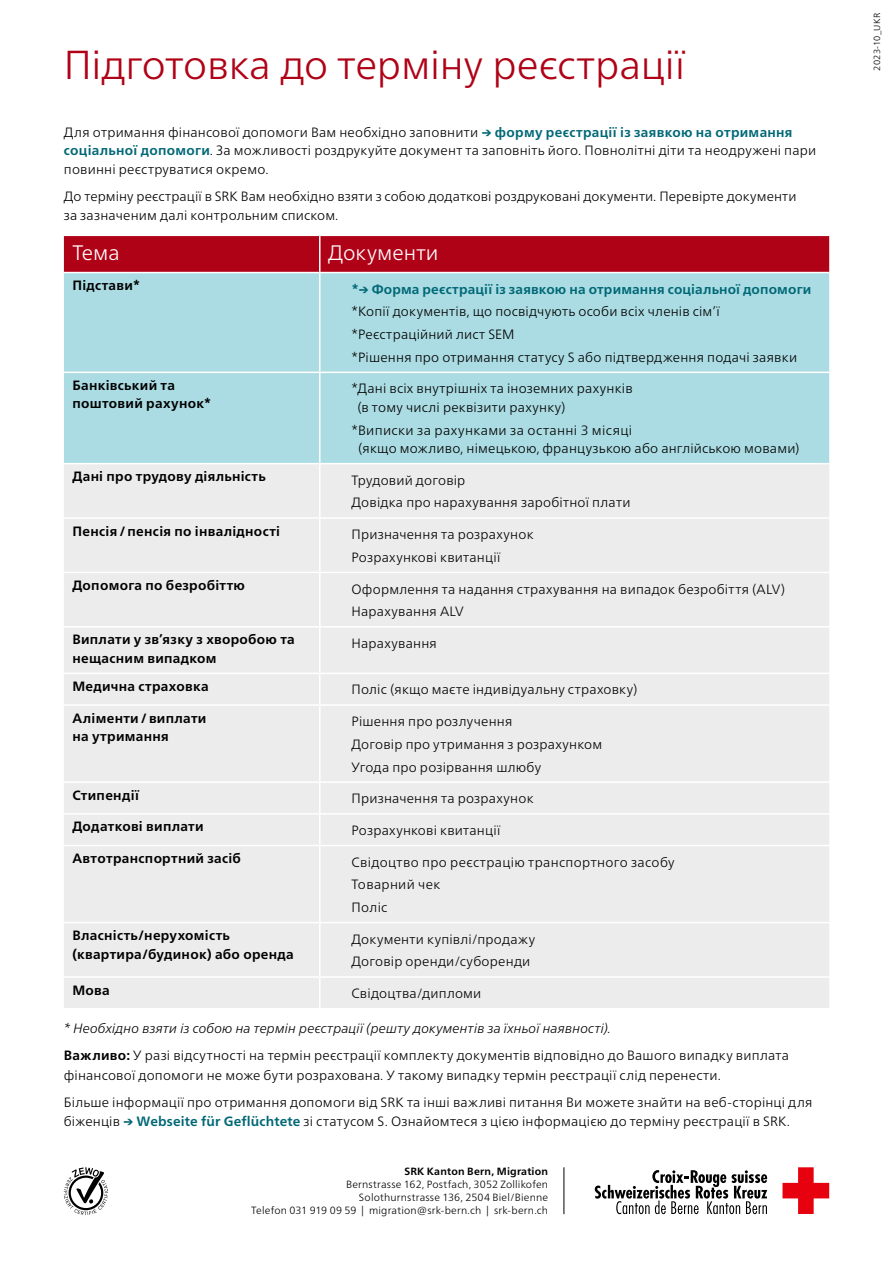
<style>
.page{position:relative;width:893px;height:1263px;background:#fff}
.page>*{position:absolute;margin:0;border:0;box-sizing:border-box;transform-origin:0 0}
.t1{font:300 40.5px "Frutiger Neue LTW1 G";letter-spacing:-.005em;color:#b00217}
.t2{font:300 21px "Frutiger Neue LTW1 G";color:#fff}
.t3{font:300 13.5px/22.6px "Frutiger Neue LTW1 G";letter-spacing:.015em;color:#000}
.t4{font:700 13.5px/18.5px "Frutiger Neue LTW1 G";letter-spacing:.02em;color:#000}
.t5{font:700 13.5px "Frutiger Neue LTW1 G";letter-spacing:.015em;color:#006876}
.t6{font:300 10.5px/12.9px "Frutiger Neue LTW1 G";letter-spacing:.015em;color:#000;text-align:right}
.t7{font:700 10.5px "Frutiger Neue LTW1 G";letter-spacing:.02em;color:#000}
.t8{font:300 9px "Frutiger Neue LTW1 G";letter-spacing:.03em;color:#000}
.s1{font-weight:700;color:#006876}
.s2{font-style:italic}
.s3{font-weight:700}
</style>
<div class="page">
<svg style="left:64px;top:1167px;width:44px;height:48px"></svg>
<hr style="left:564px;top:1167px;width:1px;height:47px;background:#000">
<svg style="left:782px;top:1167px;width:47px;height:47px"></svg>
<svg style="left:595px;top:1170px;width:172px;height:44px"></svg>
<div style="left:64px;top:236px;width:765px;height:36px;background:#b00217"></div>
<div style="left:64px;top:273px;width:765px;height:190px;background:#abdce3"></div>
<div style="left:64px;top:464px;width:765px;height:544px;background:#ececec"></div>
<hr style="left:319px;top:236px;width:1px;height:36px;background:#fff">
<hr style="left:319px;top:273px;width:1px;height:99px;background:#fff">
<hr style="left:64px;top:372px;width:256px;height:1px;background:#fff">
<hr style="left:320px;top:372px;width:509px;height:1px;background:#fff">
<hr style="left:319px;top:373px;width:1px;height:90px;background:#fff">
<hr style="left:319px;top:464px;width:1px;height:53px;background:#fff">
<hr style="left:64px;top:517px;width:256px;height:2px;background:#fff">
<hr style="left:320px;top:517px;width:509px;height:2px;background:#fff">
<hr style="left:319px;top:519px;width:1px;height:53px;background:#fff">
<hr style="left:64px;top:572px;width:256px;height:1px;background:#fff">
<hr style="left:320px;top:572px;width:509px;height:1px;background:#fff">
<hr style="left:319px;top:573px;width:1px;height:53px;background:#fff">
<hr style="left:64px;top:626px;width:256px;height:1px;background:#fff">
<hr style="left:320px;top:626px;width:509px;height:1px;background:#fff">
<hr style="left:319px;top:627px;width:1px;height:46px;background:#fff">
<hr style="left:64px;top:673px;width:256px;height:1px;background:#fff">
<hr style="left:320px;top:673px;width:509px;height:1px;background:#fff">
<hr style="left:319px;top:674px;width:1px;height:30px;background:#fff">
<hr style="left:64px;top:704px;width:256px;height:2px;background:#fff">
<hr style="left:320px;top:704px;width:509px;height:2px;background:#fff">
<hr style="left:319px;top:706px;width:1px;height:75px;background:#fff">
<hr style="left:64px;top:781px;width:256px;height:2px;background:#fff">
<hr style="left:320px;top:781px;width:509px;height:2px;background:#fff">
<hr style="left:319px;top:783px;width:1px;height:30px;background:#fff">
<hr style="left:64px;top:813px;width:256px;height:1px;background:#fff">
<hr style="left:320px;top:813px;width:509px;height:1px;background:#fff">
<hr style="left:319px;top:814px;width:1px;height:31px;background:#fff">
<hr style="left:64px;top:845px;width:256px;height:1px;background:#fff">
<hr style="left:320px;top:845px;width:509px;height:1px;background:#fff">
<hr style="left:319px;top:846px;width:1px;height:76px;background:#fff">
<hr style="left:64px;top:922px;width:256px;height:1px;background:#fff">
<hr style="left:320px;top:922px;width:509px;height:1px;background:#fff">
<hr style="left:319px;top:923px;width:1px;height:53px;background:#fff">
<hr style="left:64px;top:976px;width:256px;height:2px;background:#fff">
<hr style="left:320px;top:976px;width:509px;height:2px;background:#fff">
<hr style="left:319px;top:978px;width:1px;height:30px;background:#fff">
<h1 class="t1" style="left:64px;top:40px;width:623px">Підготовка до терміну реєстрації</h1>
<p class="t3" style="left:64px;top:122px;width:754px;line-height:18.8px">Для отримання фінансової допомоги Вам необхідно заповнити <span class="s1">→ форму реєстрації із заявкою на отримання соціальної допомоги</span>. За можливості роздрукуйте документ та заповніть його. Повнолітні діти та неодружені пари повинні реєструватися окремо.</p>
<p class="t3" style="left:64px;top:187px;width:734px;line-height:18.8px">До терміну реєстрації в SRK Вам необхідно взяти з собою додаткові роздруковані документи. Перевірте документи за зазначеним далі контрольним списком.</p>
<h2 class="t2" style="left:72px;top:240px;width:49px">Тема</h2>
<h2 class="t2" style="left:328px;top:240px;width:112px">Документи</h2>
<p class="t4" style="left:72px;top:276px;width:69px">Підстави*</p>
<p class="t5" style="left:352px;top:281px;width:461px">*→ Форма реєстрації із заявкою на отримання соціальної допомоги</p>
<p class="t3" style="left:352px;top:300px;width:447px">*Копії документів, що посвідчують особи всіх членів сім’ї *Реєстраційний лист SEM<br>*Рішення про отримання статусу S або підтвердження подачі заявки</p>
<p class="t4" style="left:72px;top:376px;width:140px">Банківський та поштовий рахунок*</p>
<p class="t3" style="left:358px;top:379px;width:277px;line-height:18.5px;text-indent:-6px">*Дані всіх внутрішніх та іноземних рахунків (в тому числі реквізити рахунку)</p>
<p class="t3" style="left:358px;top:420px;width:443px;line-height:18.5px;text-indent:-7px">*Виписки за рахунками за останні 3 місяці<br>(якщо можливо, німецькою, французькою або англійською мовами)</p>
<p class="t4" style="left:72px;top:467px;width:195px">Дані про трудову діяльність</p>
<p class="t3" style="left:352px;top:468px;width:280px">Трудовий договір<br>Довідка про нарахування заробітної плати</p>
<p class="t4" style="left:72px;top:521px;width:209px">Пенсія/пенсія по інвалідності</p>
<p class="t3" style="left:352px;top:523px;width:184px">Призначення та розрахунок<br>Розрахункові квитанції</p>
<p class="t4" style="left:72px;top:576px;width:174px">Допомога по безробіттю</p>
<p class="t3" style="left:352px;top:577px;width:435px">Оформлення та надання страхування на випадок безробіття (ALV)<br>Нарахування ALV</p>
<p class="t4" style="left:72px;top:630px;width:224px">Виплати у зв’язку з хворобою та нещасним випадком</p>
<p class="t3" style="left:352px;top:632px;width:87px">Нарахування</p>
<p class="t4" style="left:72px;top:677px;width:138px">Медична страховка</p>
<p class="t3" style="left:352px;top:678px;width:287px">Поліс (якщо маєте індивідуальну страховку)</p>
<p class="t4" style="left:72px;top:709px;width:136px">Аліменти/виплати на утримання</p>
<p class="t3" style="left:352px;top:710px;width:252px">Рішення про розлучення<br>Договір про утримання з розрахунком<br>Угода про розірвання шлюбу</p>
<p class="t4" style="left:72px;top:786px;width:68px">Стипендії</p>
<p class="t3" style="left:352px;top:787px;width:184px">Призначення та розрахунок</p>
<p class="t4" style="left:72px;top:817px;width:133px">Додаткові виплати</p>
<p class="t3" style="left:352px;top:819px;width:150px">Розрахункові квитанції</p>
<p class="t4" style="left:72px;top:849px;width:170px">Автотранспортний засіб</p>
<p class="t3" style="left:352px;top:850px;width:325px">Свідоцтво про реєстрацію транспортного засобу<br>Товарний чек<br>Поліс</p>
<p class="t4" style="left:72px;top:926px;width:223px">Власність/нерухомість (квартира/будинок) або оренда</p>
<p class="t3" style="left:352px;top:927px;width:185px">Документи купівлі/продажу<br>Договір оренди/суборенди</p>
<p class="t4" style="left:72px;top:980px;width:39px">Мова</p>
<p class="t3" style="left:352px;top:982px;width:131px">Свідоцтва/дипломи</p>
<p class="t3" style="left:64px;top:1014px;width:726px;line-height:27.6px"><span class="s2">* Необхідно взяти із собою на термін реєстрації (решту документів за їхньої наявності).<br></span><span class="s3">Важливо:</span> У разі відсутності на термін реєстрації комплекту документів відповідно до Вашого випадку виплата</p>
<p class="t3" style="left:64px;top:1061px;width:750px;line-height:27.3px">фінансової допомоги не може бути розрахована. У такому випадку термін реєстрації слід перенести.<br>Більше інформації про отримання допомоги від SRK та інші важливі питання Ви можете знайти на веб-сторінці для</p>
<p class="t3" style="left:64px;top:1109px;width:727px">біженців <span class="s1">→ Webseite für Geflüchtete</span> зі статусом S. Ознайомтеся з цією інформацією до терміну реєстрації в SRK.</p>
<p class="t7" style="left:404px;top:1165px;width:145px">SRK Kanton Bern, Migration</p>
<p class="t6" style="left:251px;top:1178px;width:298px">Bernstrasse 162, Postfach, 3052 Zollikofen<br>Solothurnstrasse 136, 2504 Biel/Bienne<br>Telefon 031 919 09 59 | migration@srk-bern.ch | srk-bern.ch</p>
<p class="t8" style="left:872px;top:71px;width:59px;rotate:-90deg">2023-10_UKR</p>
</div>
